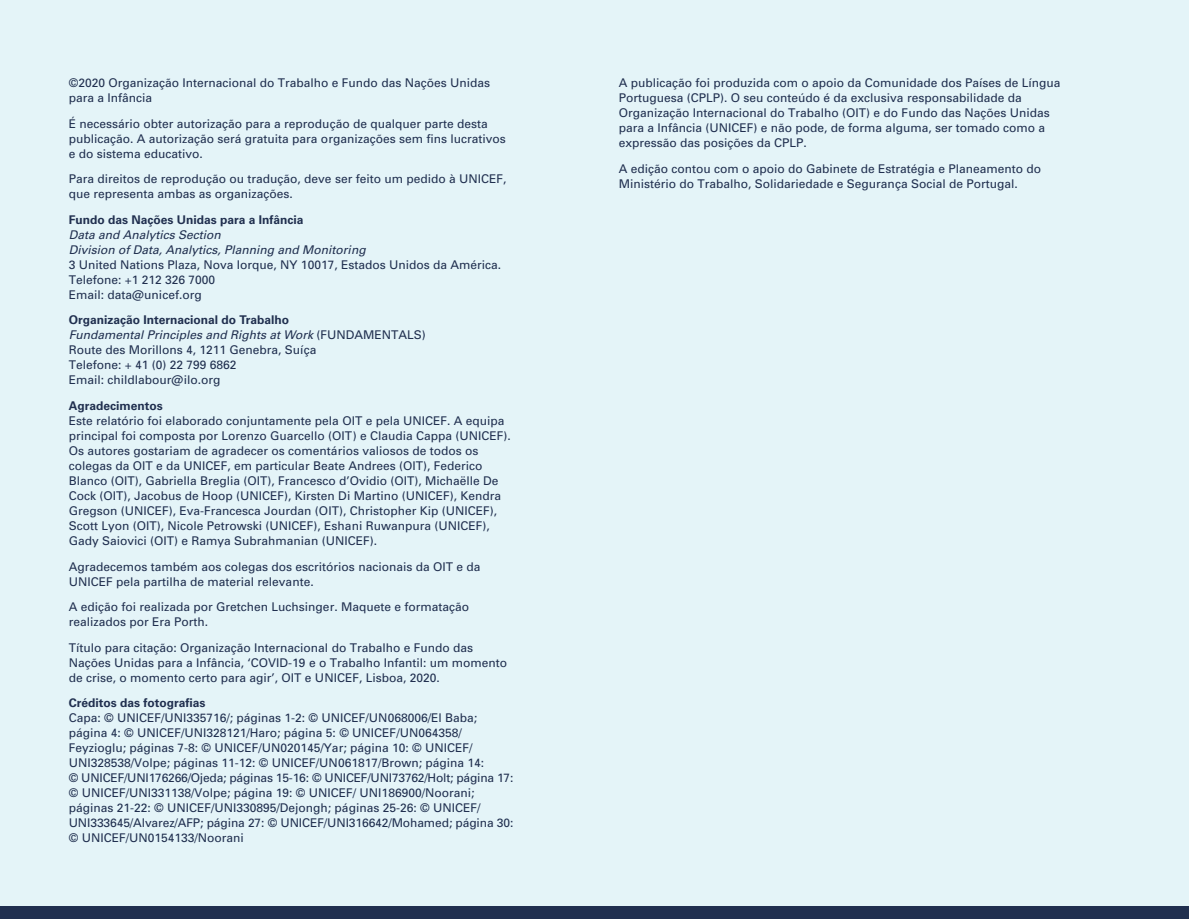
<style>
.page{position:relative;width:1189px;height:919px;background:#fff}
.page>*{position:absolute;margin:0;border:0;box-sizing:border-box;transform-origin:0 0}
.t1{font:12px/15px "Univers";color:#202f4f}
.t2{font:700 12px "Univers";color:#202f4f}
.t3{font:italic 12px/15px "Univers";color:#202f4f}
.s1{font-weight:700}
.s2{font-style:italic}
</style>
<div class="page">
<div style="left:0;top:905px;width:1188px;height:13px;background:#202f4f"></div>
<div style="left:0;top:0;width:1188px;height:905px;background:#e4f4f8"></div>
<p class="t1" style="left:69px;top:76px;width:423px">©2020 Organização Internacional do Trabalho e Fundo das Nações Unidas para a Infância</p>
<p class="t1" style="left:69px;top:117px;width:438px">É necessário obter autorização para a reprodução de qualquer parte desta publicação. A autorização será gratuita para organizações sem fins lucrativos e do sistema educativo.</p>
<p class="t1" style="left:69px;top:172px;width:439px">Para direitos de reprodução ou tradução, deve ser feito um pedido à UNICEF, que representa ambas as organizações.</p>
<p class="t2" style="left:69px;top:215px;width:236px">Fundo das Nações Unidas para a Infância</p>
<p class="t3" style="left:69px;top:228px;width:298px">Data and Analytics Section<br>Division of Data, Analytics, Planning and Monitoring</p>
<p class="t1" style="left:69px;top:258px;width:434px">3 United Nations Plaza, Nova Iorque, NY 10017, Estados Unidos da América.<br>Telefone: +1 212 326 7000<br>Email: data@unicef.org</p>
<p class="t1" style="left:69px;top:313px;width:358px"><span class="s1">Organização Internacional do Trabalho<br></span><span class="s2">Fundamental Principles and Rights at Work</span> (FUNDAMENTALS)<br>Route des Morillons 4, 1211 Genebra, Suíça<br>Telefone: + 41 (0) 22 799 6862<br>Email: childlabour@ilo.org</p>
<p class="t2" style="left:69px;top:401px;width:96px">Agradecimentos</p>
<p class="t1" style="left:69px;top:414px;width:443px">Este relatório foi elaborado conjuntamente pela OIT e pela UNICEF. A equipa principal foi composta por Lorenzo Guarcello (OIT) e Claudia Cappa (UNICEF).<br>Os autores gostariam de agradecer os comentários valiosos de todos os colegas da OIT e da UNICEF, em particular Beate Andrees (OIT), Federico Blanco (OIT), Gabriella Breglia (OIT), Francesco d’Ovidio (OIT), Michaëlle De Cock (OIT), Jacobus de Hoop (UNICEF), Kirsten Di Martino (UNICEF), Kendra Gregson (UNICEF), Eva-Francesca Jourdan (OIT), Christopher Kip (UNICEF), Scott Lyon (OIT), Nicole Petrowski (UNICEF), Eshani Ruwanpura (UNICEF), Gady Saiovici (OIT) e Ramya Subrahmanian (UNICEF).</p>
<p class="t1" style="left:69px;top:559px;width:413px">Agradecemos também aos colegas dos escritórios nacionais da OIT e da<br>UNICEF pela partilha de material relevante.</p>
<p class="t1" style="left:69px;top:600px;width:402px">A edição foi realizada por Gretchen Luchsinger. Maquete e formatação realizados por Era Porth.</p>
<p class="t1" style="left:69px;top:640px;width:440px">Título para citação: Organização Internacional do Trabalho e Fundo das<br>Nações Unidas para a Infância, ‘COVID-19 e o Trabalho Infantil: um momento de crise, o momento certo para agir’, OIT e UNICEF, Lisboa, 2020.</p>
<p class="t2" style="left:69px;top:698px;width:138px">Créditos das fotografias</p>
<p class="t1" style="left:69px;top:711px;width:446px">Capa: © UNICEF/UNI335716/; páginas 1-2: © UNICEF/UN068006/El Baba; página 4: © UNICEF/UNI328121/Haro; página 5: © UNICEF/UN064358/ Feyzioglu; páginas 7-8: © UNICEF/UN020145/Yar; página 10: © UNICEF/ UNI328538/Volpe; páginas 11-12: © UNICEF/UN061817/Brown; página 14:<br>© UNICEF/UNI176266/Ojeda; páginas 15-16: © UNICEF/UNI73762/Holt; página 17: © UNICEF/UNI331138/Volpe; página 19: © UNICEF/ UNI186900/Noorani; páginas 21-22: © UNICEF/UNI330895/Dejongh; páginas 25-26: © UNICEF/ UNI333645/Alvarez/AFP; página 27: © UNICEF/UNI316642/Mohamed; página 30: © UNICEF/UN0154133/Noorani</p>
<p class="t1" style="left:618px;top:76px;width:443px">A publicação foi produzida com o apoio da Comunidade dos Países de Língua Portuguesa (CPLP). O seu conteúdo é da exclusiva responsabilidade da Organização Internacional do Trabalho (OIT) e do Fundo das Nações Unidas para a Infância (UNICEF) e não pode, de forma alguma, ser tomado como a expressão das posições da CPLP.</p>
<p class="t1" style="left:618px;top:162px;width:424px">A edição contou com o apoio do Gabinete de Estratégia e Planeamento do<br>Ministério do Trabalho, Solidariedade e Segurança Social de Portugal.</p>
</div>
